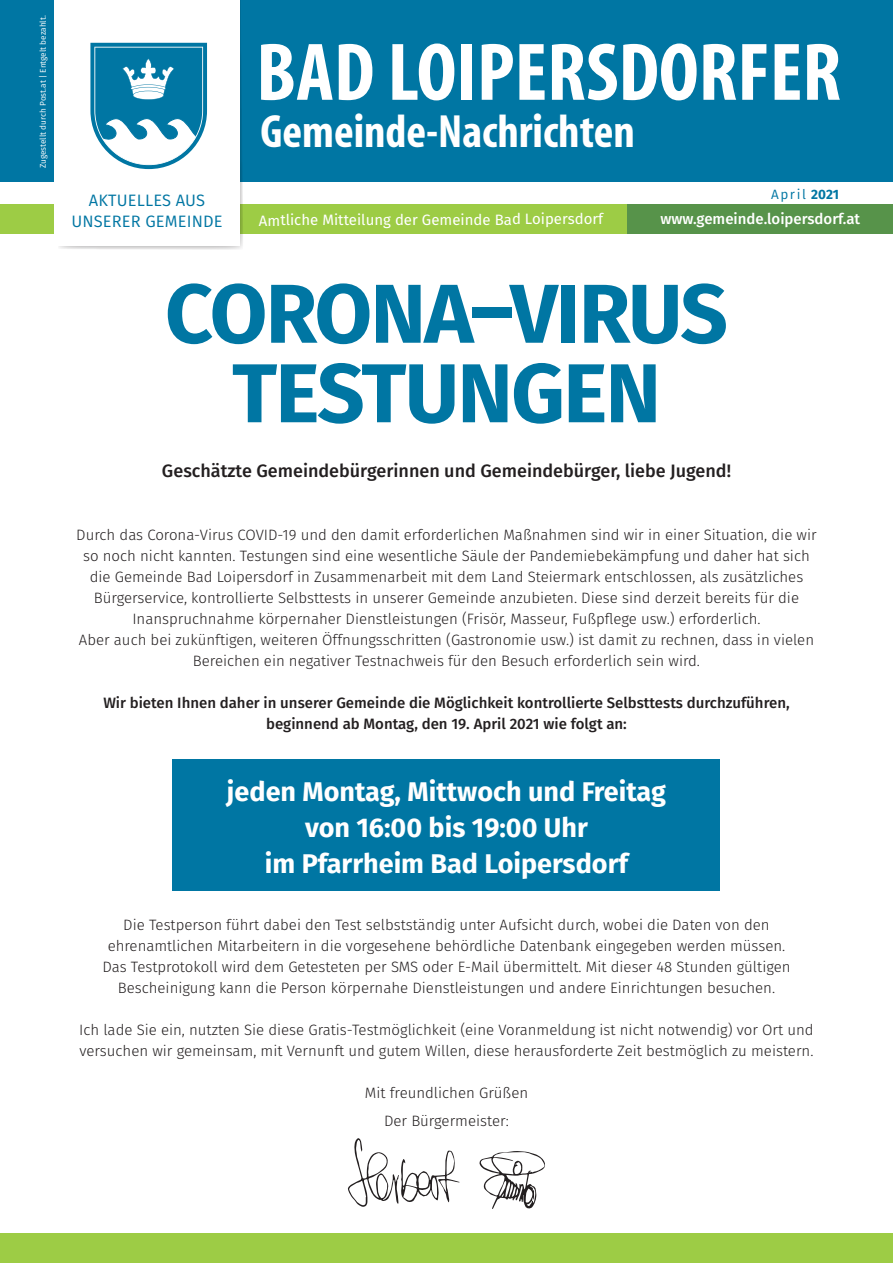
<style>
.page{position:relative;width:893px;height:1263px;background:#fff}
.page>*{position:absolute;margin:0;border:0;box-sizing:border-box;transform-origin:0 0}
.t1{font:700 83.55px/79.5px "Fira Sans";letter-spacing:-.02em;color:#0076a3;text-align:center}
.t2{font:700 condensed 82.5px "Myriad";color:#fff}
.t3{font:700 condensed 46.8px "Myriad";color:#fff}
.t4{font:700 27px/36px "Fira Sans";color:#fff;text-align:center}
.t5{font:500 18px "Fira Sans";color:#231f20}
.t6{font:16.5px/21px "Fira Sans";letter-spacing:.01em;color:#0076a3;text-align:center}
.t7{font:300 15px/21px "Fira Sans";color:#231f20;text-align:center}
.t8{font:500 15px/21px "Fira Sans";color:#231f20;text-align:center}
.t9{font:15px "Fira Sans";letter-spacing:-.005em;color:#fff}
.t10{font:500 15px "Fira Sans";color:#fff}
.t11{font:13.5px "Fira Sans";letter-spacing:.12em;color:#0076a3}
.t12{font:8.25px "Fira Sans";color:#fff}
.s1{font-weight:700}
</style>
<div class="page">
<div style="left:0;top:0;width:893px;height:182px;background:#0076a3"></div>
<div style="left:0;top:205px;width:628px;height:29px;background:#9dcc45"></div>
<div style="left:628px;top:205px;width:265px;height:29px;background:#57934a"></div>
<svg style="left:59px;top:0;width:184px;height:250px"></svg>
<div style="left:54px;top:0;width:186px;height:246px;background:#fff"></div>
<svg style="left:90px;top:43px;width:117px;height:126px"></svg>
<div style="left:173px;top:759px;width:547px;height:132px;background:#0076a3"></div>
<svg style="left:479px;top:1151px;width:66px;height:58px"></svg>
<svg style="left:348px;top:1138px;width:111px;height:69px"></svg>
<div style="left:0;top:1234px;width:893px;height:29px;background:#9dcc45"></div>
<p class="t12" style="left:37px;top:168px;width:154px;rotate:-90deg">Zugestellt durch Post.at | Entgelt bezahlt.</p>
<p class="t6" style="left:71px;top:189px;width:153px">AKTUELLES AUS<br>UNSERER GEMEINDE</p>
<h2 class="t2" style="left:256px;top:31px;width:586px">BAD LOIPERSDORFER</h2>
<h3 class="t3" style="left:260px;top:108px;width:376px">Gemeinde-Nachrichten</h3>
<p class="t11" style="left:771px;top:184px;width:69px">April <span class="s1">2021</span></p>
<p class="t9" style="left:259px;top:208px;width:346px">Amtliche Mitteilung der Gemeinde Bad Loipersdorf</p>
<p class="t10" style="left:660px;top:207px;width:201px">www.gemeinde.loipersdorf.at</p>
<h1 class="t1" style="left:165px;top:268px;width:564px">CORONA–VIRUS<br>TESTUNGEN</h1>
<p class="t5" style="left:162px;top:456px;width:571px">Geschätzte Gemeindebürgerinnen und Gemeindebürger, liebe Jugend!</p>
<p class="t7" style="left:76px;top:524px;width:742px">Durch das Corona-Virus COVID-19 und den damit erforderlichen Maßnahmen sind wir in einer Situation, die wir so noch nicht kannten. Testungen sind eine wesentliche Säule der Pandemiebekämpfung und daher hat sich die Gemeinde Bad Loipersdorf in Zusammenarbeit mit dem Land Steiermark entschlossen, als zusätzliches Bürgerservice, kontrollierte Selbsttests in unserer Gemeinde anzubieten. Diese sind derzeit bereits für die Inanspruchnahme körpernaher Dienstleistungen (Frisör, Masseur, Fußpflege usw.) erforderlich.<br>Aber auch bei zukünftigen, weiteren Öffnungsschritten (Gastronomie usw.) ist damit zu rechnen, dass in vielen Bereichen ein negativer Testnachweis für den Besuch erforderlich sein wird.</p>
<p class="t8" style="left:103px;top:691px;width:688px">Wir bieten Ihnen daher in unserer Gemeinde die Möglichkeit kontrollierte Selbsttests durchzuführen, beginnend ab Montag, den 19. April 2021 wie folgt an:</p>
<h3 class="t4" style="left:227px;top:771px;width:440px">jeden Montag, Mittwoch und Freitag von 16:00 bis 19:00 Uhr<br>im Pfarrheim Bad Loipersdorf</h3>
<p class="t7" style="left:102px;top:914px;width:690px">Die Testperson führt dabei den Test selbstständig unter Aufsicht durch, wobei die Daten von den ehrenamtlichen Mitarbeitern in die vorgesehene behördliche Datenbank eingegeben werden müssen.<br>Das Testprotokoll wird dem Getesteten per SMS oder E-Mail übermittelt. Mit dieser 48 Stunden gültigen Bescheinigung kann die Person körpernahe Dienstleistungen und andere Einrichtungen besuchen.</p>
<p class="t7" style="left:79px;top:1019px;width:736px;text-align:left">Ich lade Sie ein, nutzten Sie diese Gratis-Testmöglichkeit (eine Voranmeldung ist nicht notwendig) vor Ort und versuchen wir gemeinsam, mit Vernunft und gutem Willen, diese herausforderte Zeit bestmöglich zu meistern.</p>
<p class="t7" style="left:365px;top:1078px;width:165px;line-height:28.5px">Mit freundlichen Grüßen<br>Der Bürgermeister:</p>
</div>
